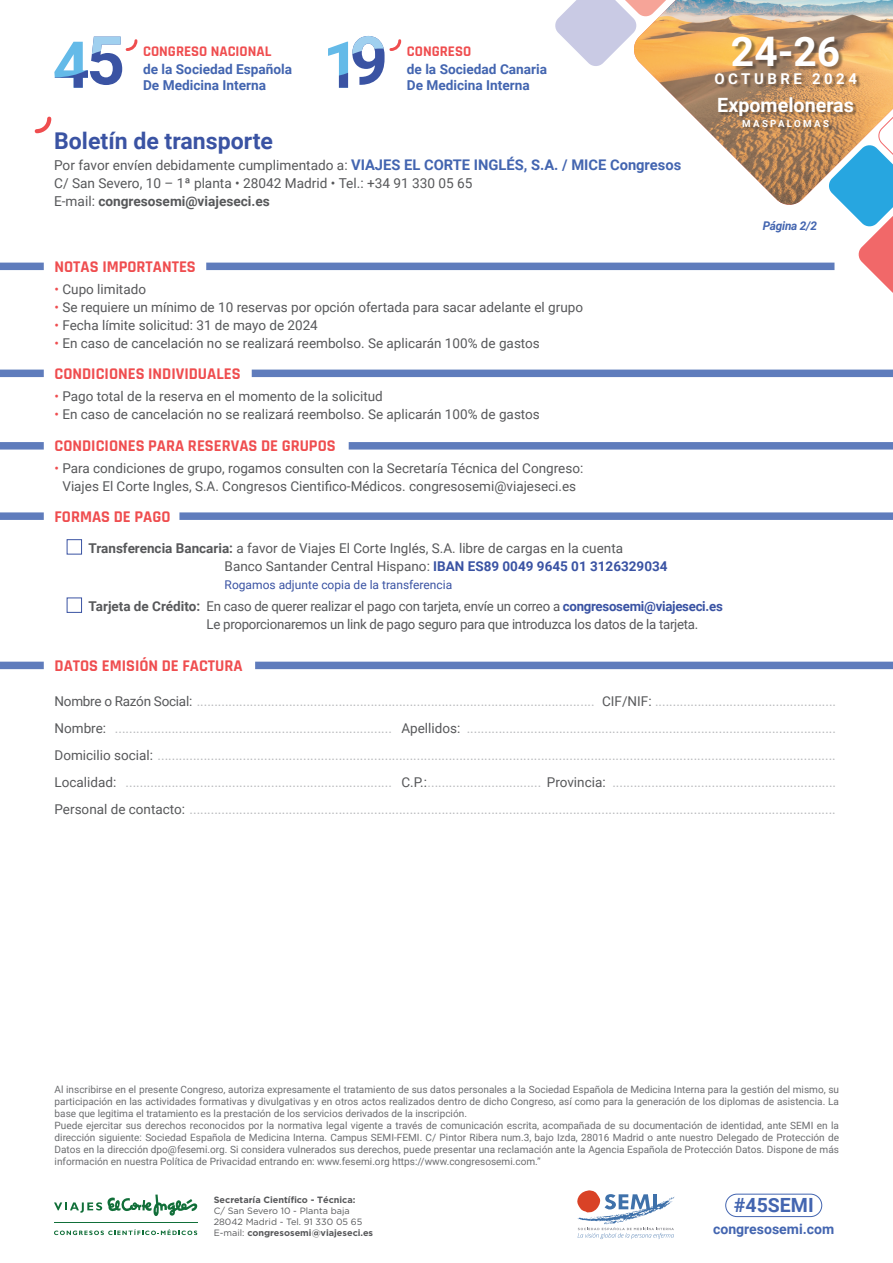
<style>
.page{position:relative;width:893px;height:1263px;background:#fff}
.page>*{position:absolute;margin:0;border:0;box-sizing:border-box;transform-origin:0 0}
.t1{font:700 64.65px "Roboto";color:#64bae8}
.t2{font:700 40.8px "Roboto";color:#fff}
.t3{font:700 23.1px "Roboto";color:#3a53a3}
.t4{font:700 19.65px "Roboto";color:#fff}
.t5{font:700 19.5px "Roboto";color:#4365b0}
.t6{font:700 16.5px "Rajdhani";color:#ef4d4f}
.t7{font:700 15px "Roboto";letter-spacing:.235em;color:#fff}
.t8{font:700 14.85px "Rajdhani";color:#ef4d4f}
.t9{font:700 14.1px "Roboto";color:#4365b0}
.t10{font:13.65px/18px "Roboto";color:#57585a}
.t11{font:700 13.65px/15.8px "Roboto";color:#4365b0}
.t12{font:13.5px/27px "Roboto";color:#b8b9bc;text-align:justify}
.t13{font:13.5px/18px "Roboto";color:#57585a;text-align:center}
.t14{font:13.5px/18px "Roboto";letter-spacing:-.02em;color:#57585a}
.t15{font:12px "Roboto";color:#3a53a3}
.t16{font:italic 700 12px "Roboto";letter-spacing:-.02em;color:#4365b0}
.t17{font:10.05px/12px "Roboto";color:#6c6d70}
.t18{font:700 9.75px "Roboto";letter-spacing:.235em;color:#fff}
.t19{font:9.15px/10.9px "Gotham";color:#57585a}
.t20{font:700 9.15px "Gotham";color:#57585a}
.s1{font-size:67.2px;color:#3a53a3}
.s2{font-weight:700;font-size:14.7px;color:#4365b0}
.s3{font-weight:700}
.s4{color:#ef4d4f}
.s5{font-weight:700;color:#3a53a3}
.s6{color:#57585a}
</style>
<div class="page">
<div style="left:67px;top:539px;width:15px;height:15px;border:1px solid #3a53a3"></div>
<div style="left:67px;top:597px;width:15px;height:16px;border:1px solid #3a53a3"></div>
<div style="left:0;top:512px;width:44px;height:8px;background:#5f7cbc"></div>
<div style="left:0;top:370px;width:44px;height:7px;background:#5f7cbc"></div>
<div style="left:0;top:442px;width:44px;height:8px;background:#5f7cbc"></div>
<div style="left:0;top:662px;width:44px;height:7px;background:#5f7cbc"></div>
<div style="left:179px;top:512px;width:714px;height:8px;background:#5f7cbc"></div>
<div style="left:255px;top:662px;width:638px;height:7px;background:#5f7cbc"></div>
<div style="left:252px;top:370px;width:641px;height:7px;background:#5f7cbc"></div>
<div style="left:349px;top:442px;width:544px;height:8px;background:#5f7cbc"></div>
<svg style="left:54px;top:1194px;width:144px;height:22px"></svg>
<hr style="left:54px;top:1222px;width:143px;height:1px;background:#116f39">
<svg style="left:54px;top:1229px;width:143px;height:6px"></svg>
<svg style="left:577px;top:1190px;width:98px;height:49px"></svg>
<div style="left:725px;top:1194px;width:97px;height:23px;border:1px solid #4365b0;border-radius:11px"></div>
<svg style="left:92px;top:37px;width:46px;height:17px"></svg>
<svg style="left:55px;top:70px;width:33px;height:18px"></svg>
<svg style="left:352px;top:36px;width:50px;height:18px"></svg>
<svg style="left:339px;top:73px;width:9px;height:15px"></svg>
<img style="left:644px;top:0;width:249px;height:205px">
<div style="left:716px;top:39px;width:146px;height:50px;background:#231f20;opacity:.45"></div>
<div style="left:720px;top:98px;width:138px;height:33px;background:#231f20;opacity:.45"></div>
<svg style="left:34px;top:116px;width:18px;height:18px"></svg>
<svg style="left:828px;top:93px;width:65px;height:200px"></svg>
<svg style="left:555px;top:0;width:132px;height:67px"></svg>
<div style="left:0;top:263px;width:44px;height:7px;background:#5f7cbc"></div>
<div style="left:206px;top:263px;width:628px;height:7px;background:#5f7cbc"></div>
<h1 class="t1" style="left:53px;top:19px;width:74px">4<span class="s1">5</span></h1>
<p class="t8" style="left:143px;top:42px;width:130px">CONGRESO NACIONAL</p>
<p class="t11" style="left:143px;top:61px;width:151px">de la Sociedad Española<br>De Medicina Interna</p>
<h1 class="t1" style="left:323px;top:19px;width:67px">1<span class="s1">9</span></h1>
<h2 class="t2" style="left:731px;top:23px;width:111px">24-26</h2>
<p class="t8" style="left:407px;top:42px;width:66px">CONGRESO</p>
<p class="t11" style="left:407px;top:61px;width:142px">de la Sociedad Canaria<br>De Medicina Interna</p>
<p class="t7" style="left:714px;top:68px;width:144px">OCTUBRE 2024</p>
<h3 class="t4" style="left:717px;top:91px;width:138px">Expomeloneras</h3>
<p class="t18" style="left:742px;top:117px;width:88px">MASPALOMAS</p>
<h3 class="t3" style="left:54px;top:125px;width:220px">Boletín de transporte</h3>
<p class="t10" style="left:54px;top:156px;width:629px">Por favor envíen debidamente cumplimentado a: <span class="s2">VIAJES EL CORTE INGLÉS, S.A. / MICE Congresos<br></span>C/ San Severo, 10 – 1ª planta • 28042 Madrid • Tel.: +34 91 330 05 65<br>E-mail: <span class="s3">congresosemi@viajeseci.es</span></p>
<p class="t16" style="left:763px;top:218px;width:56px">Página 2/2</p>
<p class="t6" style="left:55px;top:256px;width:143px">NOTAS IMPORTANTES</p>
<p class="t13" style="left:55px;top:279px;width:93px"><span class="s4">•</span> Cupo limitado</p>
<p class="t13" style="left:55px;top:297px;width:530px"><span class="s4">•</span> Se requiere un mínimo de 10 reservas por opción ofertada para sacar adelante el grupo</p>
<p class="t13" style="left:55px;top:315px;width:265px"><span class="s4">•</span> Fecha límite solicitud: 31 de mayo de 2024</p>
<p class="t13" style="left:55px;top:333px;width:487px"><span class="s4">•</span> En caso de cancelación no se realizará reembolso. Se aplicarán 100% de gastos</p>
<p class="t6" style="left:55px;top:364px;width:187px">CONDICIONES INDIVIDUALES</p>
<p class="t13" style="left:55px;top:387px;width:330px"><span class="s4">•</span> Pago total de la reserva en el momento de la solicitud</p>
<p class="t13" style="left:55px;top:405px;width:487px"><span class="s4">•</span> En caso de cancelación no se realizará reembolso. Se aplicarán 100% de gastos</p>
<p class="t6" style="left:55px;top:435px;width:283px">CONDICIONES PARA RESERVAS DE GRUPOS</p>
<p class="t13" style="left:55px;top:459px;width:530px"><span class="s4">•</span> Para condiciones de grupo, rogamos consulten con la Secretaría Técnica del Congreso:<br>Viajes El Corte Ingles, S.A. Congresos Cientifico-Médicos. congresosemi@viajeseci.es</p>
<p class="t6" style="left:55px;top:507px;width:117px">FORMAS DE PAGO</p>
<p class="t13" style="left:225px;top:539px;width:444px;text-align:left;text-indent:-136px"><span class="s3">Transferencia Bancaria:</span> a favor de Viajes El Corte Inglés, S.A. libre de cargas en la cuenta<br>Banco Santander Central Hispano: <span class="s5">IBAN ES89 0049 9645 01 3126329034</span></p>
<p class="t15" style="left:225px;top:576px;width:229px">Rogamos adjunte copia de la transferencia</p>
<p class="t14" style="left:207px;top:597px;width:518px;text-indent:-118px"><span class="s3">Tarjeta de Crédito:</span> En caso de querer realizar el pago con tarjeta, envíe un correo a <span class="s5">congresosemi@viajeseci.es<br></span>Le proporcionaremos un link de pago seguro para que introduzca los datos de la tarjeta.</p>
<p class="t6" style="left:55px;top:655px;width:190px">DATOS EMISIÓN DE FACTURA</p>
<p class="t12" style="left:55px;top:687px;width:783px"><span class="s6">Nombre o Razón Social:</span> ................................................................................................................ <span class="s6">CIF/NIF:</span> ...................................................<br><span class="s6">Nombre:</span> .............................................................................. <span class="s6">Apellidos:</span> ........................................................................................................<br><span class="s6">Domicilio social:</span> ...............................................................................................................................................................................................<br><span class="s6">Localidad:</span> ........................................................................... <span class="s6">C.P.:</span>................................ <span class="s6">Provincia:</span> ...............................................................<br><span class="s6">Personal de contacto:</span> ......................................................................................................................................................................................</p>
<p class="t17" style="left:55px;top:1083px;width:786px">Al inscribirse en el presente Congreso, autoriza expresamente el tratamiento de sus datos personales a la Sociedad Española de Medicina Interna para la gestión del mismo, su participación en las actividades formativas y divulgativas y en otros actos realizados dentro de dicho Congreso, así como para la generación de los diplomas de asistencia. La base que legitima el tratamiento es la prestación de los servicios derivados de la inscripción.<br>Puede ejercitar sus derechos reconocidos por la normativa legal vigente a través de comunicación escrita, acompañada de su documentación de identidad, ante SEMI en la dirección siguiente: Sociedad Española de Medicina Interna. Campus SEMI-FEMI. C/ Pintor Ribera num.3, bajo Izda, 28016 Madrid o ante nuestro Delegado de Protección de Datos en la dirección dpo@fesemi.org. Si considera vulnerados sus derechos, puede presentar una reclamación ante la Agencia Española de Protección Datos. Dispone de más información en nuestra Política de Privacidad entrando en: www.fesemi.org https://www.congresosemi.com.”</p>
<p class="t20" style="left:214px;top:1195px;width:143px">Secretaría Científico - Técnica:</p>
<p class="t19" style="left:214px;top:1205px;width:161px">C/ San Severo 10 - Planta baja<br>28042 Madrid - Tel. 91 330 05 65<br>E-mail: <span class="s3">congresosemi@viajeseci.es</span></p>
<h3 class="t5" style="left:734px;top:1191px;width:81px">#45SEMI</h3>
<p class="t9" style="left:713px;top:1219px;width:123px">congresosemi.com</p>
</div>
